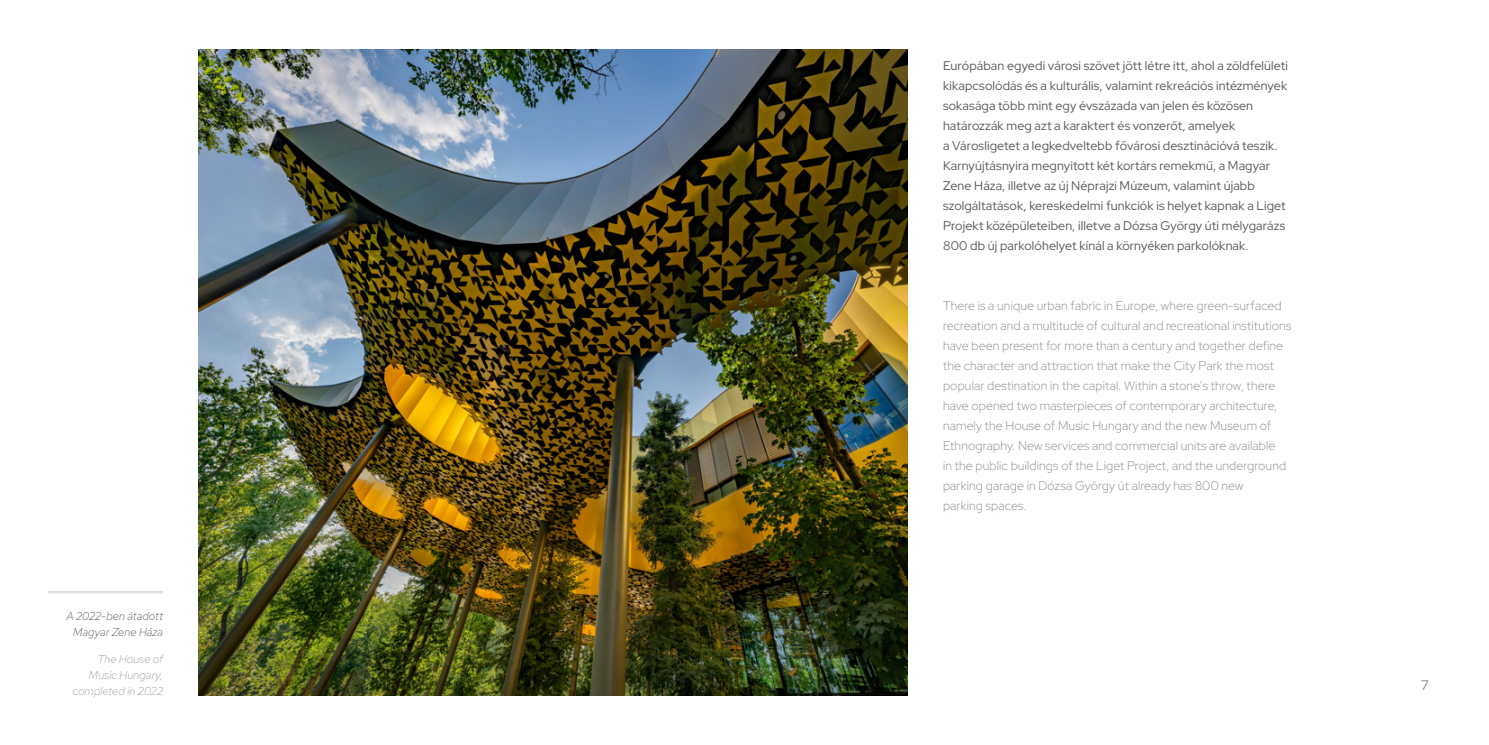
<style>
.page{position:relative;width:1489px;height:745px;background:#fff}
.page>*{position:absolute;margin:0;border:0;box-sizing:border-box;transform-origin:0 0}
.t1{font:13.75px "Red Hat Display";color:#878787}
.t2{font:300 12.5px/20px "Red Hat Display";letter-spacing:.01em;color:#878787}
.t3{font:12.5px/20px "Red Hat Display";letter-spacing:.01em;color:#575756}
.t4{font:italic 300 11.25px/16.2px "Red Hat Display";letter-spacing:.015em;color:#9d9d9d;text-align:right}
.t5{font:italic 300 11.25px/16.2px "Red Hat Display";letter-spacing:.01em;color:#575756;text-align:right}
</style>
<div class="page">
<img style="left:198px;top:50px;width:709px;height:644px">
<hr style="left:47px;top:590px;width:116px;height:3px;background:#dfdee1">
<p class="t5" style="left:66px;top:607px;width:98px">A 2022-ben átadott<br>Magyar Zene Háza</p>
<p class="t4" style="left:72px;top:650px;width:92px">The House of<br>Music Hungary, completed in 2022</p>
<p class="t3" style="left:943px;top:55px;width:346px">Európában egyedi városi szövet jött létre itt, ahol a zöldfelületi kikapcsolódás és a kulturális, valamint rekreációs intézmények sokasága több mint egy évszázada van jelen és közösen határozzák meg azt a karaktert és vonzerőt, amelyek<br>a Városligetet a legkedveltebb fővárosi desztinációvá teszik.<br>Karnyújtásnyira megnyitott két kortárs remekmű, a Magyar Zene Háza, illetve az új Néprajzi Múzeum, valamint újabb szolgáltatások, kereskedelmi funkciók is helyet kapnak a Liget Projekt középületeiben, illetve a Dózsa György úti mélygarázs 800 db új parkolóhelyet kínál a környéken parkolóknak.</p>
<p class="t2" style="left:943px;top:295px;width:350px">There is a unique urban fabric in Europe, where green-surfaced recreation and a multitude of cultural and recreational institutions have been present for more than a century and together define the character and attraction that make the City Park the most popular destination in the capital. Within a stone’s throw, there have opened two masterpieces of contemporary architecture, namely the House of Music Hungary and the new Museum of Ethnography. New services and commercial units are available<br>in the public buildings of the Liget Project, and the underground parking garage in Dózsa György út already has 800 new<br>parking spaces.</p>
<p class="t1" style="left:1420px;top:676px;width:9px">7</p>
</div>
